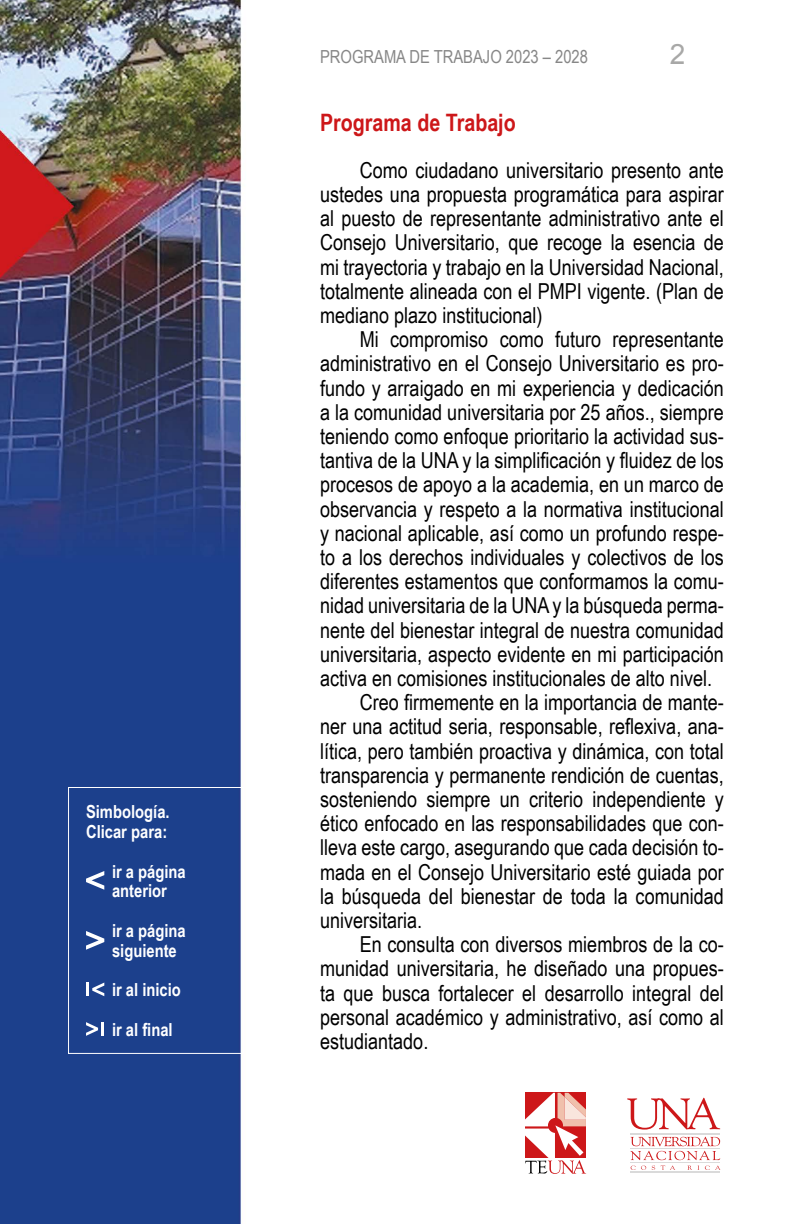
<style>
.page{position:relative;width:792px;height:1224px;background:#fff}
.page>*{position:absolute;margin:0;border:0;box-sizing:border-box;transform-origin:0 0}
.t1{font:28px "Arial";color:#a8a8a7}
.t2{font:700 24px "Arial Narrow";color:#cd1719}
.t3{font:22px/24.2px "Arial Narrow";color:#000;text-align:justify}
.t4{font:700 18px/19.8px "Arial Narrow";color:#fff}
.t5{font:18px "Arial Narrow";color:#878787}
</style>
<div class="page">
<img style="left:0;top:0;width:721px;height:1224px">
<svg style="left:86px;top:871px;width:18px;height:19px"></svg>
<svg style="left:86px;top:931px;width:18px;height:19px"></svg>
<svg style="left:86px;top:983px;width:18px;height:13px"></svg>
<svg style="left:86px;top:1022px;width:18px;height:14px"></svg>
<div style="left:68px;top:787px;width:176px;height:267px;border:1px solid #fff"></div>
<svg style="left:630px;top:1137px;width:90px;height:23px"></svg>
<svg style="left:631px;top:1166px;width:15px;height:4px"></svg>
<svg style="left:652px;top:1166px;width:3px;height:4px"></svg>
<svg style="left:661px;top:1166px;width:14px;height:4px"></svg>
<svg style="left:687px;top:1166px;width:5px;height:4px"></svg>
<svg style="left:705px;top:1166px;width:16px;height:4px"></svg>
<hr style="left:631px;top:1172px;width:89px;height:1px;background:#dadada">
<hr style="left:631px;top:1163px;width:89px;height:1px;background:#dadada">
<hr style="left:631px;top:1148px;width:89px;height:1px;background:#dadada">
<svg style="left:627px;top:1098px;width:93px;height:32px"></svg>
<hr style="left:630px;top:1133px;width:90px;height:2px;background:#dadada">
<svg style="left:525px;top:1093px;width:61px;height:81px"></svg>
<p class="t4" style="left:86px;top:801px;width:85px">Simbología.<br>Clicar para:</p>
<p class="t4" style="left:112px;top:860px;width:75px">ir a página anterior</p>
<p class="t4" style="left:112px;top:920px;width:75px">ir a página siguiente</p>
<p class="t4" style="left:112px;top:979px;width:70px">ir al inicio</p>
<p class="t4" style="left:112px;top:1019px;width:62px">ir al final</p>
<p class="t5" style="left:320px;top:44px;width:270px">PROGRAMA DE TRABAJO 2023 – 2028</p>
<p class="t1" style="left:670px;top:36px;width:17px">2</p>
<p class="t2" style="left:320px;top:104px;width:197px">Programa de Trabajo</p>
<p class="t3" style="left:320px;top:157px;width:405px;text-indent:40px">Como ciudadano universitario presento ante ustedes una propuesta programática para aspirar al puesto de representante administrativo ante el Consejo Universitario, que recoge la esencia de mi trayectoria y trabajo en la Universidad Nacional, totalmente alineada con el PMPI vigente. (Plan de mediano plazo institucional)</p>
<p class="t3" style="left:360px;top:326px;width:366px">Mi compromiso como futuro representante</p>
<p class="t3" style="left:320px;top:351px;width:405px">administrativo en el Consejo Universitario es pro-</p>
<p class="t3" style="left:320px;top:375px;width:405px">fundo y arraigado en mi experiencia y dedicación</p>
<p class="t3" style="left:320px;top:399px;width:405px">a la comunidad universitaria por 25 años., siempre</p>
<p class="t3" style="left:320px;top:423px;width:405px">teniendo como enfoque prioritario la actividad sus-</p>
<p class="t3" style="left:320px;top:447px;width:405px">tantiva de la UNA y la simplificación y fluidez de los</p>
<p class="t3" style="left:320px;top:472px;width:405px">procesos de apoyo a la academia, en un marco de</p>
<p class="t3" style="left:320px;top:496px;width:405px">observancia y respeto a la normativa institucional</p>
<p class="t3" style="left:320px;top:520px;width:405px">y nacional aplicable, así como un profundo respe-</p>
<p class="t3" style="left:320px;top:544px;width:405px">to a los derechos individuales y colectivos de los</p>
<p class="t3" style="left:320px;top:568px;width:405px">diferentes estamentos que conformamos la comu-</p>
<p class="t3" style="left:320px;top:593px;width:405px">nidad universitaria de la UNA y la búsqueda perma-</p>
<p class="t3" style="left:320px;top:617px;width:405px">nente del bienestar integral de nuestra comunidad</p>
<p class="t3" style="left:320px;top:641px;width:405px">universitaria, aspecto evidente en mi participación</p>
<p class="t3" style="left:320px;top:665px;width:394px">activa en comisiones institucionales de alto nivel.</p>
<p class="t3" style="left:360px;top:689px;width:366px">Creo firmemente en la importancia de mante-</p>
<p class="t3" style="left:320px;top:714px;width:405px">ner una actitud seria, responsable, reflexiva, ana-</p>
<p class="t3" style="left:320px;top:738px;width:405px">lítica, pero también proactiva y dinámica, con total</p>
<p class="t3" style="left:320px;top:762px;width:405px">transparencia y permanente rendición de cuentas,</p>
<p class="t3" style="left:320px;top:786px;width:405px">sosteniendo siempre un criterio independiente y</p>
<p class="t3" style="left:320px;top:810px;width:405px">ético enfocado en las responsabilidades que con-</p>
<p class="t3" style="left:320px;top:835px;width:405px">lleva este cargo, asegurando que cada decisión to-</p>
<p class="t3" style="left:320px;top:859px;width:405px">mada en el Consejo Universitario esté guiada por</p>
<p class="t3" style="left:320px;top:883px;width:405px">la búsqueda del bienestar de toda la comunidad</p>
<p class="t3" style="left:320px;top:907px;width:104px">universitaria.</p>
<p class="t3" style="left:360px;top:931px;width:366px">En consulta con diversos miembros de la co-</p>
<p class="t3" style="left:320px;top:956px;width:405px">munidad universitaria, he diseñado una propues-</p>
<p class="t3" style="left:320px;top:980px;width:405px">ta que busca fortalecer el desarrollo integral del</p>
<p class="t3" style="left:320px;top:1004px;width:405px">personal académico y administrativo, así como al</p>
<p class="t3" style="left:320px;top:1028px;width:110px">estudiantado.</p>
</div>
